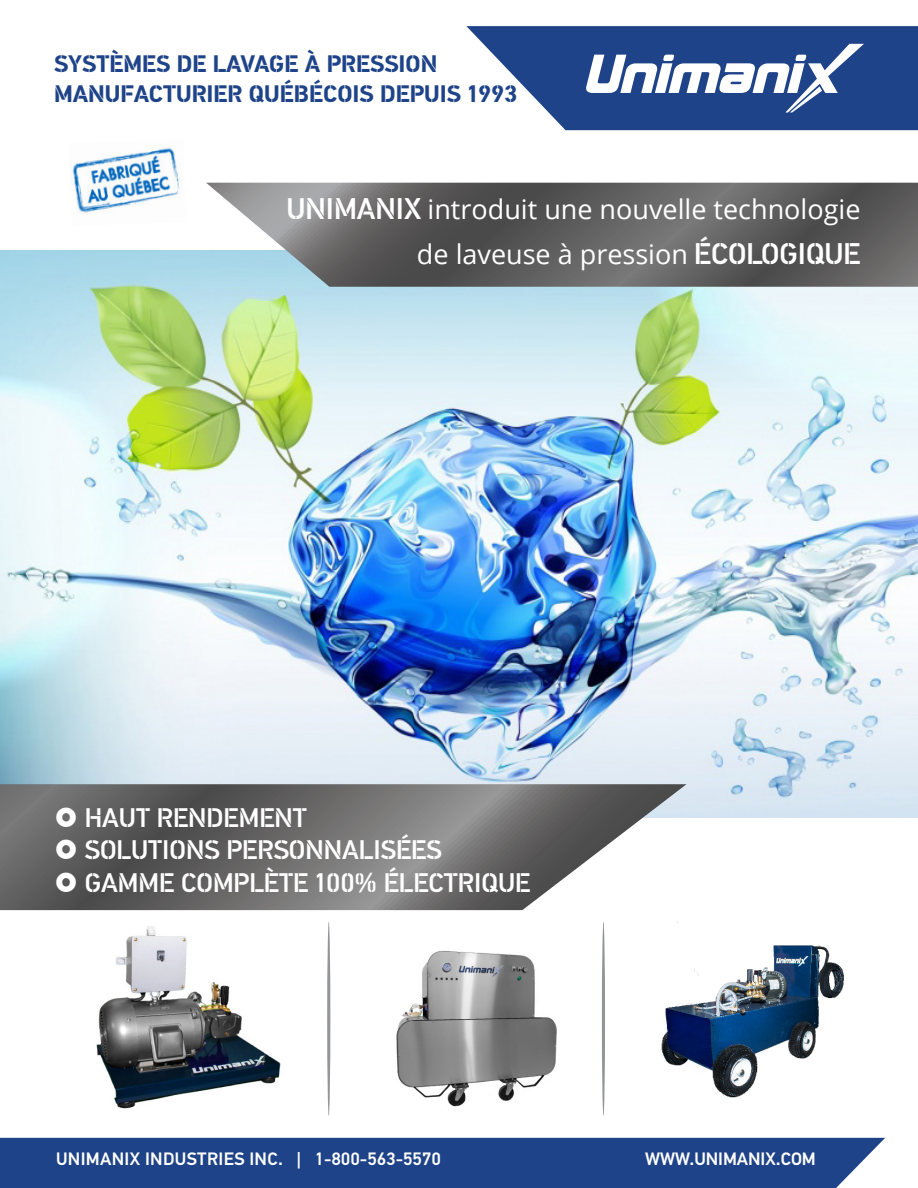
<style>
.page{position:relative;width:918px;height:1188px;background:#fff}
.page>*{position:absolute;margin:0;border:0;box-sizing:border-box;transform-origin:0 0}
.t1{font:27px/45px "Open Sans";color:#fff;text-align:right}
.t2{font:500 27px/32.4px "PF Din Stencil";color:#fff}
.t3{font:700 24px/30px "PF Din Stencil";color:#1e4388}
.t4{font:500 18px "PF Din Text Universal";letter-spacing:.01em;color:#fff}
.s1{font-family:"PF Din Stencil";font-weight:500;font-size:30px}
</style>
<div class="page">
<img style="left:0;top:251px;width:918px;height:567px">
<svg style="left:0;top:784px;width:686px;height:126px;background:#7a7a7a"></svg>
<div style="left:0;top:1138px;width:885px;height:50px;background:#1e4388"></div>
<svg style="left:206px;top:183px;width:712px;height:104px;background:#6c6e6f"></svg>
<svg style="left:466px;top:26px;width:452px;height:104px;fill:#1e4388"></svg>
<svg style="left:585px;top:44px;width:279px;height:68px"></svg>
<img style="left:396px;top:929px;width:209px;height:180px">
<img style="left:96px;top:926px;width:185px;height:183px">
<img style="left:660px;top:922px;width:184px;height:176px">
<hr style="left:327px;top:922px;width:3px;height:194px;background:#939598;border-radius:50%">
<hr style="left:602px;top:922px;width:3px;height:194px;background:#939598;border-radius:50%">
<img style="left:72px;top:148px;width:108px;height:65px">
<svg style="left:56px;top:807px;width:20px;height:20px"></svg>
<svg style="left:56px;top:839px;width:20px;height:20px"></svg>
<svg style="left:56px;top:872px;width:20px;height:20px"></svg>
<p class="t3" style="left:54px;top:49px;width:465px">SYSTÈMES DE LAVAGE À PRESSION<br>MANUFACTURIER QUÉBÉCOIS DEPUIS 1993</p>
<p class="t1" style="left:286px;top:186px;width:576px"><span class="s1">UNIMANIX</span> introduit une nouvelle technologie de laveuse à pression <span class="s1">ÉCOLOGIQUE</span></p>
<p class="t2" style="left:85px;top:802px;width:447px">HAUT RENDEMENT<br>SOLUTIONS PERSONNALISÉES<br>GAMME COMPLÈTE 100% ÉLECTRIQUE</p>
<p class="t4" style="left:56px;top:1147px;width:386px">UNIMANIX INDUSTRIES INC. | 1-800-563-5570</p>
<p class="t4" style="left:645px;top:1147px;width:172px">WWW.UNIMANIX.COM</p>
</div>
